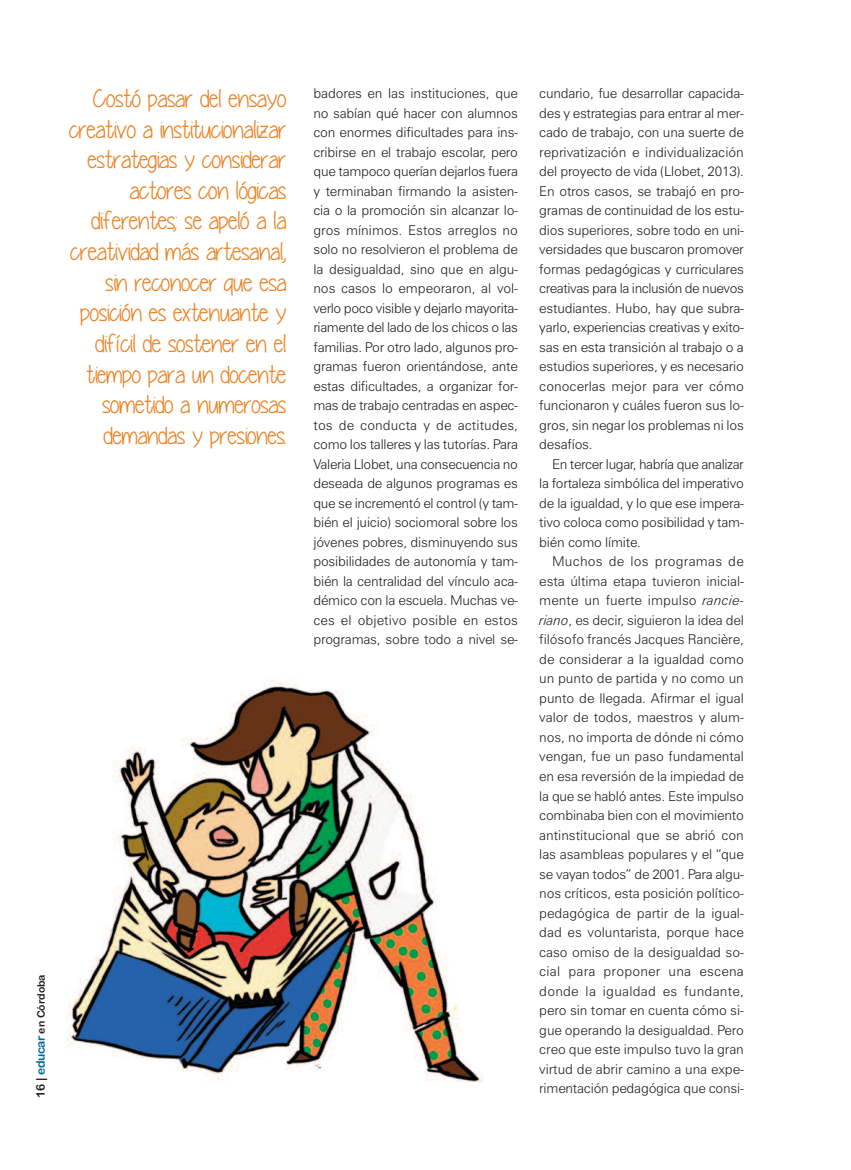
<style>
.page{position:relative;width:851px;height:1170px;background:#fff}
.page>*{position:absolute;margin:0;border:0;box-sizing:border-box;transform-origin:0 0}
.t1{font:25.5px/30.6px "Yummy Cupcakes";letter-spacing:-.015em;color:#eb8122;text-align:right}
.t2{font:300 13.5px/19.5px "Zurich BT";letter-spacing:-.015em;color:#231f20;text-align:justify}
.t3{font:10.5px "Arial Rounded MT Bold";color:#231f20}
.s1{font-size:12px}
.s2{font-size:12px;color:#00689a}
.s3{font-style:italic}
</style>
<div class="page">
<img style="left:66px;top:680px;width:417px;height:403px">
<p class="t1" style="left:69px;top:83px;width:219px">Costó pasar del ensayo creativo a institucionalizar estrategias y considerar actores con lógicas diferentes; se apeló a la creatividad más artesanal, sin reconocer que esa posición es extenuante y difícil de sostener en el tiempo para un docente sometido a numerosas demandas y presiones.</p>
<p class="t3" style="left:35px;top:1098px;width:125px;rotate:-90deg"><span class="s1">16 |</span> <span class="s2">educar</span> en Córdoba</p>
<p class="t2" style="left:313px;top:84px;width:206px">badores en las instituciones, que no sabían qué hacer con alumnos con enormes dificultades para ins&shy;cribirse en el trabajo escolar, pero que tampoco querían dejarlos fuera y terminaban firmando la asisten&shy;cia o la promoción sin alcanzar lo&shy;gros mínimos. Estos arreglos no solo no resolvieron el problema de la desigualdad, sino que en algu&shy;nos casos lo empeoraron, al vol&shy;verlo poco visible y dejarlo mayorita&shy;riamente del lado de los chicos o las familias. Por otro lado, algunos pro&shy;gramas fueron orientándose, ante estas dificultades, a organizar for&shy;mas de trabajo centradas en aspec&shy;tos de conducta y de actitudes, como los talleres y las tutorías. Para Valeria Llobet, una consecuencia no deseada de algunos programas es que se incrementó el control (y tam&shy;bién el juicio) sociomoral sobre los jóvenes pobres, disminuyendo sus posibilidades de autonomía y tam&shy;bién la centralidad del vínculo aca&shy;démico con la escuela. Muchas ve&shy;ces el objetivo posible en estos programas, sobre todo a nivel se-</p>
<p class="t2" style="left:539px;top:84px;width:206px">cundario, fue desarrollar capacida&shy;des y estrategias para entrar al mer&shy;cado de trabajo, con una suerte de reprivatización e individualización del proyecto de vida (Llobet, 2013).<br>En otros casos, se trabajó en pro&shy;gramas de continuidad de los estu&shy;dios superiores, sobre todo en uni&shy;versidades que buscaron promover formas pedagógicas y curriculares creativas para la inclusión de nuevos estudiantes. Hubo, hay que subra&shy;yarlo, experiencias creativas y exito&shy;sas en esta transición al trabajo o a estudios superiores, y es necesario conocerlas mejor para ver cómo funcionaron y cuáles fueron sus lo&shy;gros, sin negar los problemas ni los desafíos.</p>
<p class="t2" style="left:539px;top:454px;width:206px;text-indent:13px">En tercer lugar, habría que analizar la fortaleza simbólica del imperativo de la igualdad, y lo que ese impera&shy;tivo coloca como posibilidad y tam&shy;bién como límite.</p>
<p class="t2" style="left:539px;top:552px;width:206px;text-indent:13px">Muchos de los programas de esta última etapa tuvieron inicial&shy;mente un fuerte impulso <span class="s3">rancie&shy;riano</span>, es decir, siguieron la idea del filósofo francés Jacques Rancière, de considerar a la igualdad como un punto de partida y no como un punto de llegada. Afirmar el igual valor de todos, maestros y alum&shy;nos, no importa de dónde ni cómo vengan, fue un paso fundamental en esa reversión de la impiedad de la que se habló antes. Este impulso combinaba bien con el movimiento antinstitucional que se abrió con las asambleas populares y el “que se vayan todos” de 2001. Para algu&shy;nos críticos, esta posición político&shy;pedagógica de partir de la igual&shy;dad es voluntarista, porque hace caso omiso de la desigualdad so&shy;cial para proponer una escena donde la igualdad es fundante, pero sin tomar en cuenta cómo si&shy;gue operando la desigualdad. Pero creo que este impulso tuvo la gran virtud de abrir camino a una expe&shy;rimentación pedagógica que consi-</p>
</div>
